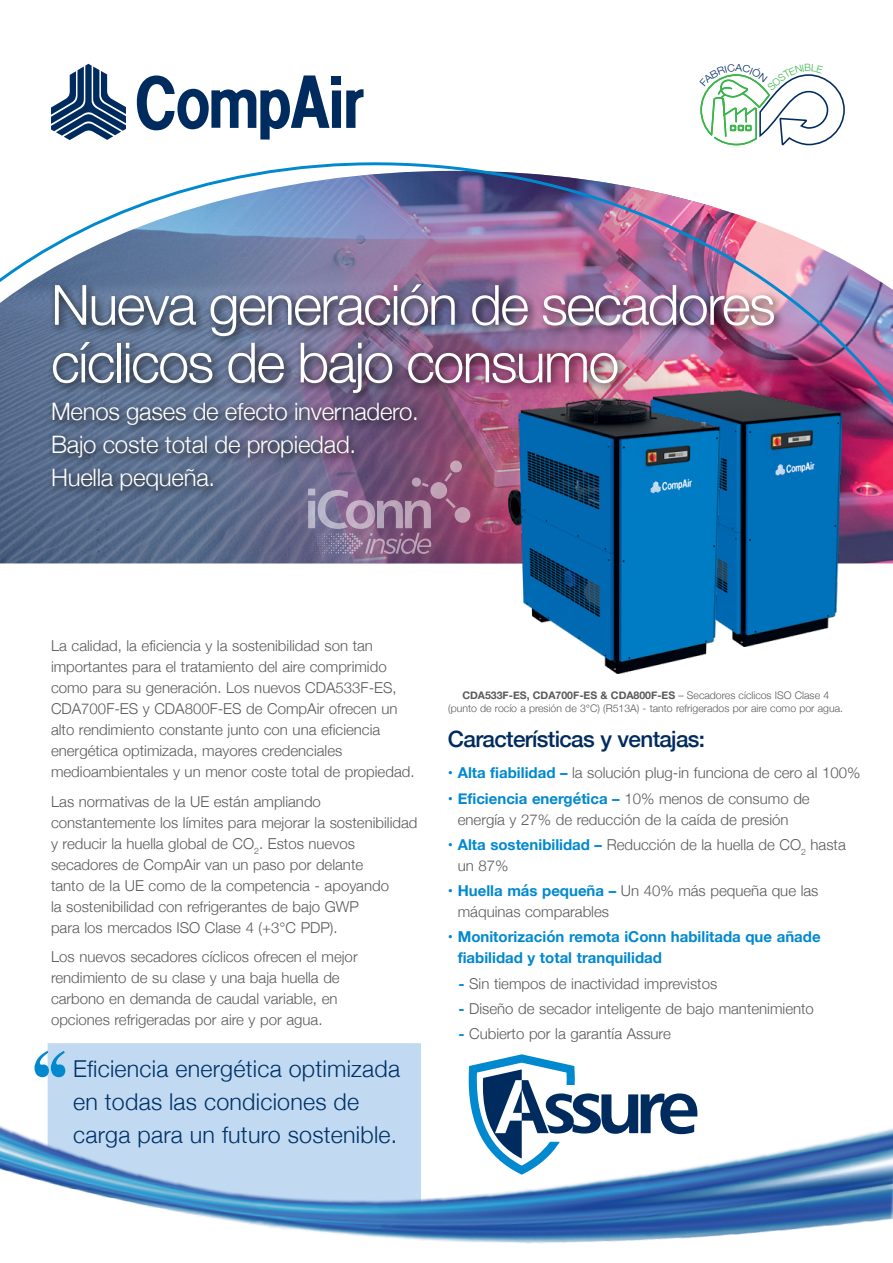
<style>
.page{position:relative;width:893px;height:1263px;background:#fff}
.page>*{position:absolute;margin:0;border:0;box-sizing:border-box;transform-origin:0 0}
.t1{font:700 78.3px "Times";color:#0089cf}
.t2{font:300 55.5px/57.6px "Helvetica Neue";letter-spacing:-.03em;color:#fff}
.t3{font:300 24px/33px "Helvetica Neue";letter-spacing:-.01em;color:#fff}
.t4{font:300 23.25px/33px "Helvetica Neue";letter-spacing:.01em;color:#003168}
.t5{font:500 22.5px "Helvetica Neue";letter-spacing:-.03em;color:#002b5f}
.t6{font:300 15px/21px "Helvetica Neue";color:#58595b}
.t7{font:700 15px/21px "Helvetica Neue";color:#0089cf}
.t8{font:300 10.5px/12.6px "Helvetica Neue";color:#58595b;text-align:center}
.s1{font-weight:700}
.s2{font-weight:700;color:#0089cf}
</style>
<div class="page">
<div style="left:48px;top:1043px;width:373px;height:16px;background:#c1daf1"></div>
<img style="left:0;top:431px;width:893px;height:132px">
<img style="left:0;top:118px;width:893px;height:313px">
<div style="left:332px;top:76px;width:9px;height:8px;background:#002b5f"></div>
<svg style="left:346px;top:89px;width:18px;height:39px"></svg>
<div style="left:332px;top:91px;width:9px;height:37px;background:#002b5f"></div>
<svg style="left:137px;top:75px;width:193px;height:65px"></svg>
<svg style="left:51px;top:64px;width:75px;height:76px"></svg>
<div style="left:47px;top:279px;width:738px;height:221px;background:#000;opacity:.75"></div>
<svg style="left:501px;top:1054px;width:42px;height:5px"></svg>
<div style="left:412px;top:477px;width:9px;height:10px;background:#b8a3b6;border-radius:50%"></div>
<svg style="left:445px;top:498px;width:11px;height:10px"></svg>
<div style="left:455px;top:507px;width:15px;height:16px;background:#c49fb4;border-radius:50%"></div>
<svg style="left:444px;top:461px;width:18px;height:21px"></svg>
<svg style="left:430px;top:482px;width:17px;height:17px"></svg>
<svg style="left:308px;top:483px;width:123px;height:71px;background:#8c7393"></svg>
<img style="left:0;top:1059px;width:893px;height:185px">
<img style="left:640px;top:391px;width:201px;height:255px">
<img style="left:508px;top:398px;width:212px;height:276px">
<svg style="left:700px;top:74px;width:145px;height:71px"></svg>
<h2 class="t2" style="left:51px;top:272px;width:726px">Nueva generación de secadores cíclicos de bajo consumo</h2>
<h3 class="t3" style="left:51px;top:393px;width:369px">Menos gases de efecto invernadero.<br>Bajo coste total de propiedad.<br>Huella pequeña.</h3>
<p class="t6" style="left:51px;top:634px;width:365px">La calidad, la eficiencia y la sostenibilidad son tan importantes para el tratamiento del aire comprimido como para su generación. Los nuevos CDA533F-ES, CDA700F-ES y CDA800F-ES de CompAir ofrecen un alto rendimiento constante junto con una eficiencia energética optimizada, mayores credenciales medioambientales y un menor coste total de propiedad.</p>
<p class="t6" style="left:51px;top:790px;width:368px">Las normativas de la UE están ampliando constantemente los límites para mejorar la sostenibilidad y reducir la huella global de CO<sub>2</sub>. Estos nuevos secadores de CompAir van un paso por delante<br>tanto de la UE como de la competencia - apoyando<br>la sostenibilidad con refrigerantes de bajo GWP<br>para los mercados ISO Clase 4 (+3°C PDP).</p>
<p class="t6" style="left:51px;top:945px;width:308px">Los nuevos secadores cíclicos ofrecen el mejor rendimiento de su clase y una baja huella de carbono en demanda de caudal variable, en opciones refrigeradas por aire y por agua.</p>
<h1 class="t1" style="left:29px;top:1003px;width:44px">‘‘</h1>
<h3 class="t4" style="left:73px;top:1050px;width:328px">Eficiencia energética optimizada en todas las condiciones de carga para un futuro sostenible.</h3>
<p class="t8" style="left:448px;top:688px;width:396px"><span class="s1">CDA533F-ES, CDA700F-ES &amp; CDA800F-ES</span> – Secadores cíclicos ISO Clase 4 (punto de rocío a presión de 3°C) (R513A) - tanto refrigerados por aire como por agua.</p>
<h3 class="t5" style="left:448px;top:721px;width:259px">Características y ventajas:</h3>
<p class="t6" style="left:448px;top:761px;width:414px"><span class="s2">• Alta fiabilidad –</span> la solución plug-in funciona de cero al 100%</p>
<p class="t6" style="left:458px;top:787px;width:353px;text-indent:-10px"><span class="s2">• Eficiencia energética –</span> 10% menos de consumo de energía y 27% de reducción de la caída de presión</p>
<p class="t6" style="left:458px;top:833px;width:390px;text-indent:-10px"><span class="s2">• Alta sostenibilidad –</span> Reducción de la huella de CO<sub>2</sub> hasta un 87%</p>
<p class="t6" style="left:458px;top:879px;width:362px;text-indent:-10px"><span class="s2">• Huella más pequeña –</span> Un 40% más pequeña que las máquinas comparables</p>
<p class="t7" style="left:458px;top:927px;width:364px;text-indent:-10px">• Monitorización remota iConn habilitada que añade fiabilidad y total tranquilidad</p>
<p class="t6" style="left:458px;top:972px;width:260px"><span class="s2">-</span> Sin tiempos de inactividad imprevistos</p>
<p class="t6" style="left:458px;top:997px;width:357px"><span class="s2">-</span> Diseño de secador inteligente de bajo mantenimiento</p>
<p class="t6" style="left:458px;top:1022px;width:214px"><span class="s2">-</span> Cubierto por la garantía Assure</p>
</div>
